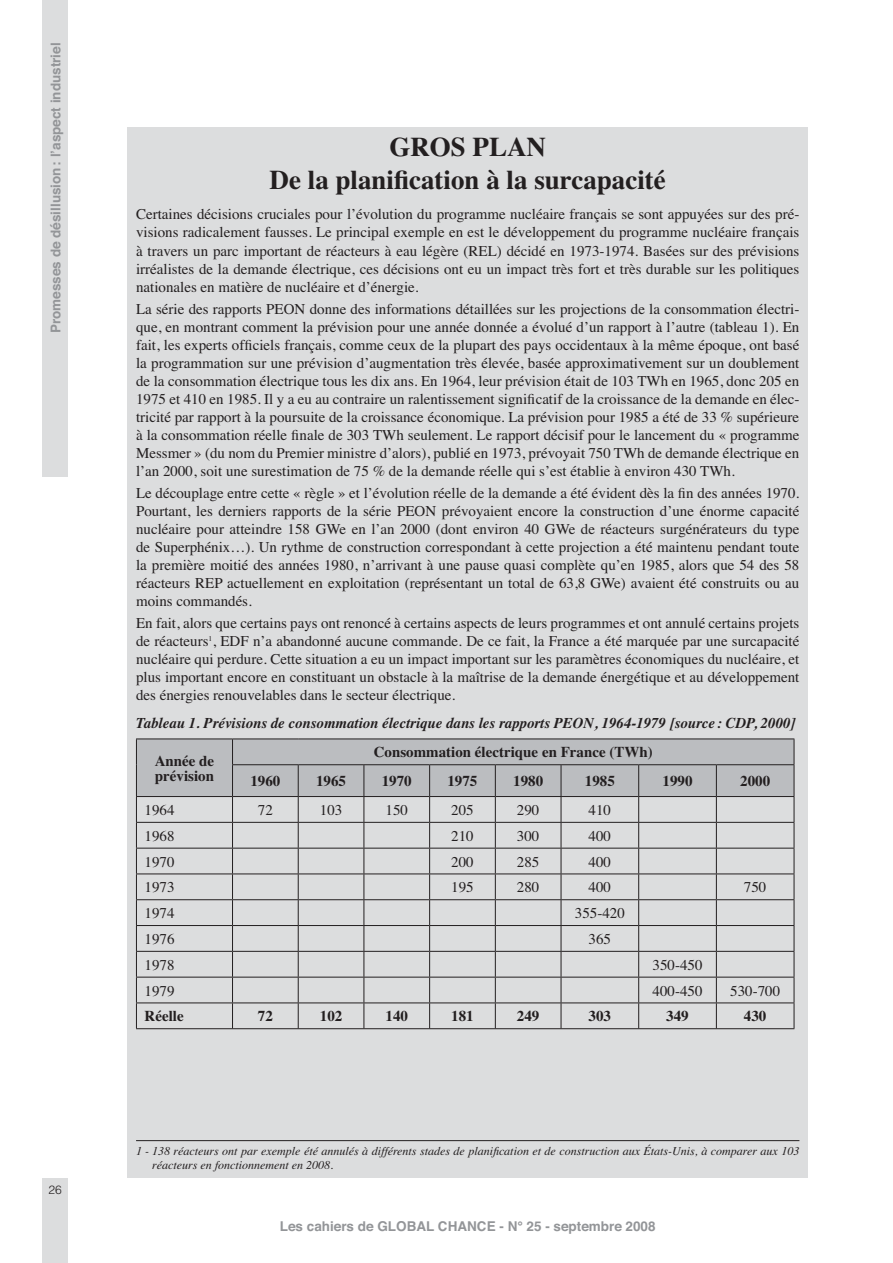
<style>
.page{position:relative;width:893px;height:1263px;background:#fff}
.page>*{position:absolute;margin:0;border:0;box-sizing:border-box;transform-origin:0 0}
.t1{font:700 27px/32.4px "Times";color:#231f20;text-align:center}
.t2{font:15px/18px "Times";color:#231f20;text-align:justify}
.t3{font:700 15px/15px "Times";color:#231f20}
.t4{font:italic 700 15px "Times";color:#231f20}
.t5{font:700 13.5px "Helvetica";color:#939598}
.t6{font:italic 12px/14.4px "Times";color:#231f20}
.t7{font:300 12px "Helvetica";color:#231f20}
</style>
<div class="page">
<div style="left:43px;top:0;width:25px;height:476px;background:#dcddde"></div>
<div style="left:43px;top:1178px;width:25px;height:85px;background:#dcddde"></div>
<div style="left:128px;top:128px;width:680px;height:1050px;background:#dcddde"></div>
<hr style="left:136px;top:738px;width:97px;height:1px;background:#231f20">
<hr style="left:233px;top:738px;width:65px;height:1px;background:#231f20">
<hr style="left:298px;top:738px;width:496px;height:1px;background:#231f20">
<svg style="left:136px;top:739px;width:659px;height:289px"></svg>
<hr style="left:136px;top:1028px;width:658px;height:1px;background:#231f20">
<hr style="left:136px;top:1140px;width:663px;height:1px;background:#231f20">
<p class="t5" style="left:51px;top:333px;width:292px;rotate:-90deg">Promesses de désillusion : l’aspect industriel</p>
<p class="t7" style="left:49px;top:1185px;width:15px">26</p>
<p class="t1" style="left:270px;top:133px;width:398px">GROS PLAN<br>De la planification à la surcapacité</p>
<p class="t2" style="left:136px;top:207px;width:665px">Certaines décisions cruciales pour l’évolution du programme nucléaire français se sont appuyées sur des pré&shy;visions radicalement fausses. Le principal exemple en est le développement du programme nucléaire français à travers un parc important de réacteurs à eau légère (REL) décidé en 1973-1974. Basées sur des prévisions irréalistes de la demande électrique, ces décisions ont eu un impact très fort et très durable sur les politiques nationales en matière de nucléaire et d’énergie.</p>
<p class="t2" style="left:136px;top:301px;width:665px">La série des rapports PEON donne des informations détaillées sur les projections de la consommation électri&shy;que, en montrant comment la prévision pour une année donnée a évolué d’un rapport à l’autre (tableau 1). En fait, les experts officiels français, comme ceux de la plupart des pays occidentaux à la même époque, ont basé la programmation sur une prévision d’augmentation très élevée, basée approximativement sur un doublement de la consommation électrique tous les dix ans. En 1964, leur prévision était de 103 TWh en 1965, donc 205 en 1975 et 410 en 1985. Il y a eu au contraire un ralentissement significatif de la croissance de la demande en élec&shy;tricité par rapport à la poursuite de la croissance économique. La prévision pour 1985 a été de 33 % supérieure à la consommation réelle finale de 303 TWh seulement. Le rapport décisif pour le lancement du « programme Messmer » (du nom du Premier ministre d’alors), publié en 1973, prévoyait 750 TWh de demande électrique en l’an 2000, soit une surestimation de 75 % de la demande réelle qui s’est établie à environ 430 TWh.</p>
<p class="t2" style="left:136px;top:485px;width:665px">Le découplage entre cette « règle » et l’évolution réelle de la demande a été évident dès la fin des années 1970.<br>Pourtant, les derniers rapports de la série PEON prévoyaient encore la construction d’une énorme capacité nucléaire pour atteindre 158 GWe en l’an 2000 (dont environ 40 GWe de réacteurs surgénérateurs du type de Superphénix…). Un rythme de construction correspondant à cette projection a été maintenu pendant toute la première moitié des années 1980, n’arrivant à une pause quasi complète qu’en 1985, alors que 54 des 58 réacteurs REP actuellement en exploitation (représentant un total de 63,8 GWe) avaient été construits ou au moins commandés.</p>
<p class="t2" style="left:136px;top:616px;width:665px">En fait, alors que certains pays ont renoncé à certains aspects de leurs programmes et ont annulé certains projets de réacteurs<sup>1</sup>, EDF n’a abandonné aucune commande. De ce fait, la France a été marquée par une surcapacité nucléaire qui perdure. Cette situation a eu un impact important sur les paramètres économiques du nucléaire, et plus important encore en constituant un obstacle à la maîtrise de la demande énergétique et au développement des énergies renouvelables dans le secteur électrique.</p>
<p class="t4" style="left:136px;top:718px;width:661px">Tableau 1. Prévisions de consommation électrique dans les rapports PEON, 1964-1979 [source : CDP, 2000]</p>
<p class="t3" style="left:155px;top:755px;width:61px">Année de prévision</p>
<p class="t3" style="left:374px;top:746px;width:281px">Consommation électrique en France (TWh)</p>
<p class="t3" style="left:250px;top:775px;width:31px">1960</p>
<p class="t3" style="left:316px;top:775px;width:31px">1965</p>
<p class="t3" style="left:382px;top:775px;width:31px">1970</p>
<p class="t3" style="left:447px;top:775px;width:31px">1975</p>
<p class="t3" style="left:513px;top:775px;width:31px">1980</p>
<p class="t3" style="left:585px;top:775px;width:31px">1985</p>
<p class="t3" style="left:662px;top:775px;width:31px">1990</p>
<p class="t3" style="left:740px;top:775px;width:31px">2000</p>
<p class="t2" style="left:145px;top:802px;width:31px">1964</p>
<p class="t2" style="left:258px;top:802px;width:17px">72</p>
<p class="t2" style="left:320px;top:802px;width:24px">103</p>
<p class="t2" style="left:386px;top:802px;width:24px">150</p>
<p class="t2" style="left:451px;top:802px;width:24px">205</p>
<p class="t2" style="left:517px;top:802px;width:24px">290</p>
<p class="t2" style="left:589px;top:802px;width:24px">410</p>
<p class="t2" style="left:145px;top:828px;width:31px">1968</p>
<p class="t2" style="left:451px;top:828px;width:24px">210</p>
<p class="t2" style="left:517px;top:828px;width:24px">300</p>
<p class="t2" style="left:589px;top:828px;width:24px">400</p>
<p class="t2" style="left:145px;top:854px;width:31px">1970</p>
<p class="t2" style="left:451px;top:854px;width:24px">200</p>
<p class="t2" style="left:517px;top:854px;width:24px">285</p>
<p class="t2" style="left:589px;top:854px;width:24px">400</p>
<p class="t2" style="left:145px;top:880px;width:31px">1973</p>
<p class="t2" style="left:451px;top:880px;width:24px">195</p>
<p class="t2" style="left:517px;top:880px;width:24px">280</p>
<p class="t2" style="left:589px;top:880px;width:24px">400</p>
<p class="t2" style="left:744px;top:880px;width:24px">750</p>
<p class="t2" style="left:145px;top:906px;width:31px">1974</p>
<p class="t2" style="left:575px;top:906px;width:51px">355-420</p>
<p class="t2" style="left:145px;top:931px;width:31px">1976</p>
<p class="t2" style="left:589px;top:931px;width:24px">365</p>
<p class="t2" style="left:145px;top:957px;width:31px">1978</p>
<p class="t2" style="left:652px;top:957px;width:51px">350-450</p>
<p class="t2" style="left:145px;top:983px;width:31px">1979</p>
<p class="t2" style="left:652px;top:983px;width:51px">400-450</p>
<p class="t2" style="left:730px;top:983px;width:51px">530-700</p>
<p class="t3" style="left:145px;top:1010px;width:41px">Réelle</p>
<p class="t3" style="left:258px;top:1010px;width:16px">72</p>
<p class="t3" style="left:320px;top:1010px;width:24px">102</p>
<p class="t3" style="left:386px;top:1010px;width:24px">140</p>
<p class="t3" style="left:451px;top:1010px;width:24px">181</p>
<p class="t3" style="left:517px;top:1010px;width:24px">249</p>
<p class="t3" style="left:589px;top:1010px;width:24px">303</p>
<p class="t3" style="left:666px;top:1010px;width:24px">349</p>
<p class="t3" style="left:744px;top:1010px;width:24px">430</p>
<p class="t6" style="left:152px;top:1145px;width:649px;text-indent:-16px">1 - 138 réacteurs ont par exemple été annulés à différents stades de planification et de construction aux États-Unis, à comparer aux 103 réacteurs en fonctionnement en 2008.</p>
<p class="t5" style="left:280px;top:1221px;width:377px">Les cahiers de GLOBAL CHANCE - N° 25 - septembre 2008</p>
</div>
